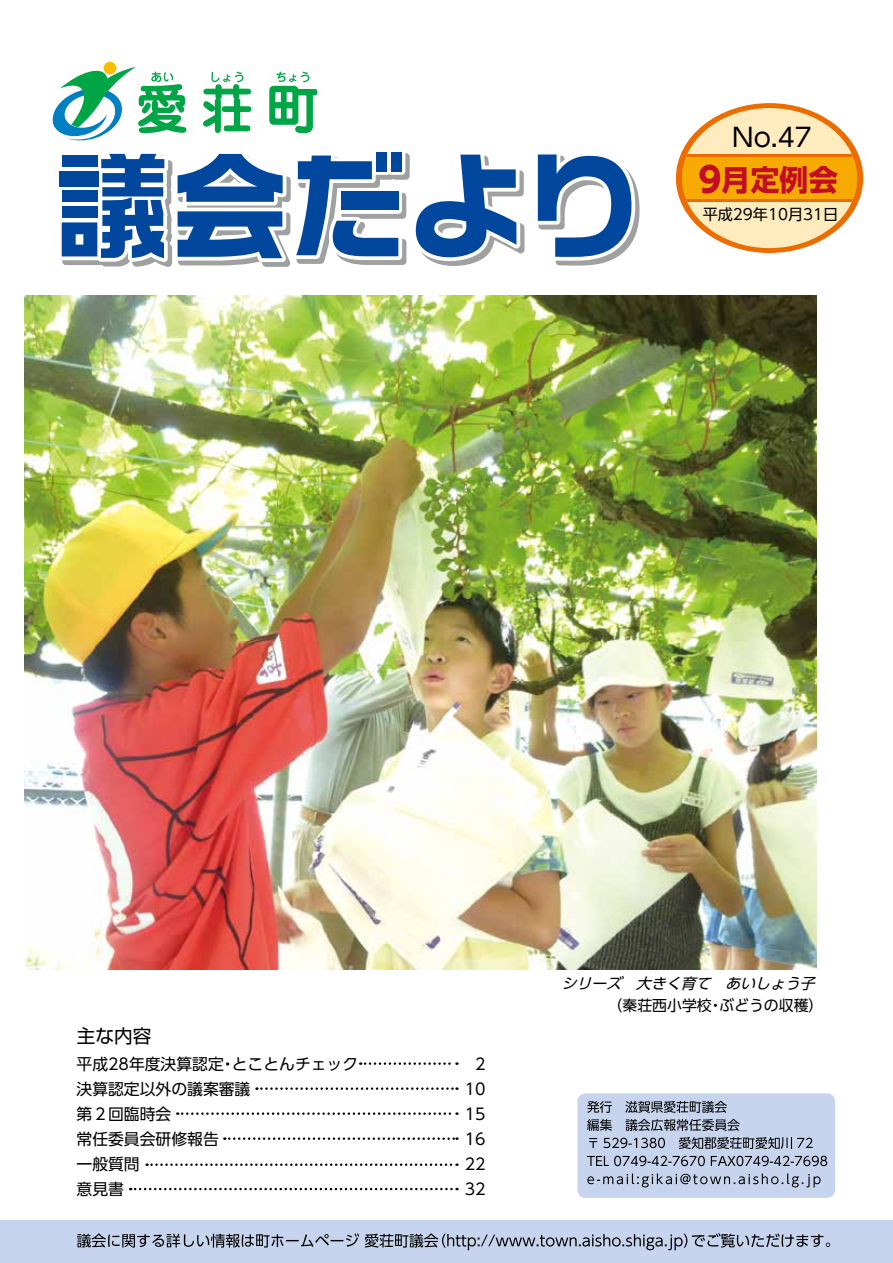
<style>
.page{position:relative;width:893px;height:1263px;background:#fff}
.page>*{position:absolute;margin:0;border:0;box-sizing:border-box;transform-origin:0 0}
.t1{font:700 29.1px "UD Shin Go Pro";color:#c30d23}
.t2{font:25.65px "UD Shin Go Pro";color:#000}
.t3{font:18.6px "Shin Go Pr 6 N";color:#000}
.t4{font:15.75px/25px "UD Shin Go Pro";color:#000}
.t5{font:15.15px "UD Shin Go Pro";color:#000}
.t6{font:italic 14.85px "UD Shin Go Pro";color:#000}
.t7{font:14.85px "UD Shin Go Pro";color:#000}
.s1{font-size:34.65px}
</style>
<div class="page">
<div style="left:676px;top:103px;width:187px;height:150px;background:#ed6c00;border-radius:50%"></div>
<div style="left:682px;top:108px;width:175px;height:140px;background:#feebbe;border-radius:50%"></div>
<div style="left:682px;top:154px;width:175px;height:48px;background:#ed6c00"></div>
<div style="left:682px;top:157px;width:175px;height:42px;background:#f7ab00"></div>
<svg style="left:53px;top:61px;width:133px;height:80px"></svg>
<svg style="left:203px;top:72px;width:48px;height:61px"></svg>
<svg style="left:269px;top:72px;width:48px;height:61px"></svg>
<svg style="left:59px;top:152px;width:466px;height:115px"></svg>
<svg style="left:537px;top:154px;width:103px;height:112px"></svg>
<div style="left:0;top:1220px;width:893px;height:43px;background:#c7d4ed"></div>
<img style="left:25px;top:296px;width:791px;height:673px">
<div style="left:577px;top:1093px;width:258px;height:105px;background:#c7d4ed;border-radius:9px"></div>
<svg style="left:587px;top:1173px;width:233px;height:14px"></svg>
<svg style="left:587px;top:1155px;width:240px;height:11px"></svg>
<svg style="left:589px;top:1137px;width:224px;height:12px"></svg>
<svg style="left:587px;top:1119px;width:153px;height:12px"></svg>
<svg style="left:587px;top:1101px;width:140px;height:12px"></svg>
<svg style="left:77px;top:1233px;width:753px;height:17px"></svg>
<svg style="left:360px;top:1062px;width:97px;height:3px"></svg>
<svg style="left:256px;top:1087px;width:201px;height:3px"></svg>
<svg style="left:177px;top:1112px;width:280px;height:3px"></svg>
<svg style="left:224px;top:1137px;width:233px;height:3px"></svg>
<svg style="left:147px;top:1163px;width:310px;height:3px"></svg>
<svg style="left:130px;top:1188px;width:327px;height:2px"></svg>
<h2 class="t2" style="left:732px;top:117px;width:81px">No.47</h2>
<h1 class="t1" style="left:698px;top:156px;width:141px"><span class="s1">9</span>月定例会</h1>
<p class="t5" style="left:703px;top:202px;width:137px">平成29年10月31日</p>
<p class="t3" style="left:77px;top:1021px;width:76px">主な内容</p>
<p class="t4" style="left:77px;top:1051px;width:283px">平成28年度決算認定・とことんチェック決算認定以外の議案審議<br>第２回臨時会<br>常任委員会研修報告<br>一般質問<br>意見書</p>
<p class="t4" style="left:465px;top:1051px;width:22px;text-align:justify;text-indent:10px">2<br>10<br>15<br>16<br>22<br>32</p>
<p class="t6" style="left:561px;top:971px;width:261px">シリーズ　大きく育て　あいしょう子</p>
<p class="t7" style="left:608px;top:994px;width:217px">（秦荘西小学校・ぶどうの収穫）</p>
</div>
